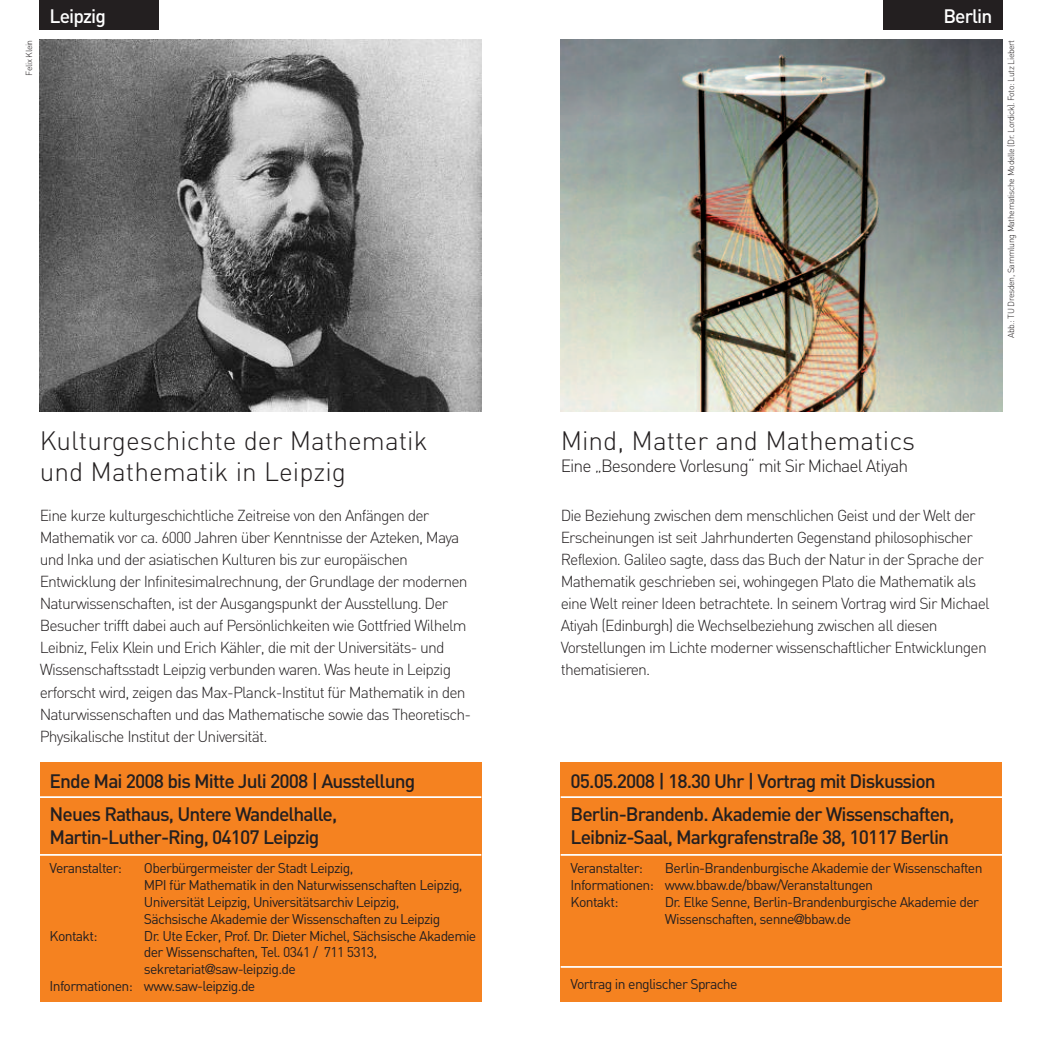
<style>
.page{position:relative;width:1042px;height:1042px;background:#fff}
.page>*{position:absolute;margin:0;border:0;box-sizing:border-box;transform-origin:0 0}
.t1{font:300 26.25px/31.5px "DIN";color:#231f20}
.t2{font:500 19.25px/33.6px "DIN";letter-spacing:-.05em;color:#231f20}
.t3{font:500 19.25px "DIN";letter-spacing:-.05em;color:#fff}
.t4{font:300 17.5px "DIN";letter-spacing:-.05em;color:#231f20}
.t5{font:300 15.75px/22.1px "DIN";letter-spacing:-.05em;color:#231f20}
.t6{font:14px/16.8px "DIN";letter-spacing:-.045em;color:#231f20}
.t7{font:300 8.75px "DIN";letter-spacing:-.045em;color:#231f20}
.s1{font-family:"Helvetica Neue LT"}
</style>
<div class="page">
<div style="left:40px;top:762px;width:441px;height:240px;background:#f58220"></div>
<div style="left:40px;top:0;width:119px;height:30px;background:#231f20"></div>
<img style="left:40px;top:40px;width:441px;height:372px">
<div style="left:561px;top:762px;width:441px;height:240px;background:#f58220"></div>
<img style="left:561px;top:40px;width:441px;height:372px">
<div style="left:883px;top:0;width:119px;height:30px;background:#231f20"></div>
<hr style="left:40px;top:796px;width:441px;height:2px;background:#fff">
<hr style="left:40px;top:854px;width:441px;height:2px;background:#fff">
<hr style="left:561px;top:796px;width:441px;height:2px;background:#fff">
<hr style="left:561px;top:854px;width:441px;height:2px;background:#fff">
<hr style="left:561px;top:966px;width:441px;height:2px;background:#fff">
<p class="t3" style="left:50px;top:5px;width:58px">Leipzig</p>
<p class="t3" style="left:943px;top:5px;width:50px">Berlin</p>
<p class="t7" style="left:24px;top:76px;width:37px;rotate:-90deg">Felix Klein</p>
<p class="t7" style="left:1006px;top:338px;width:300px;rotate:-90deg">Abb.: TU Dresden, Sammlung Mathematische Modelle (Dr. Lordick). Foto: Lutz Liebert</p>
<h1 class="t1" style="left:40px;top:425px;width:389px">Kulturgeschichte der Mathematik und Mathematik in Leipzig</h1>
<p class="t5" style="left:40px;top:505px;width:433px">Eine kurze kulturgeschichtliche Zeitreise von den Anfängen der Mathematik vor ca. 6000 Jahren über Kenntnisse der Azteken, Maya und Inka und der asiatischen Kulturen bis zur europäischen Entwicklung der Infinitesimalrechnung, der Grundlage der modernen Naturwissenschaften, ist der Ausgangspunkt der Ausstellung. Der Besucher trifft dabei auch auf Persönlichkeiten wie Gottfried Wilhelm Leibniz, Felix Klein und Erich Kähler, die mit der Universitäts- und Wissenschaftsstadt Leipzig verbunden waren. Was heute in Leipzig erforscht wird, zeigen das Max-Planck-Institut für Mathematik in den Naturwissenschaften und das Mathematische sowie das Theoretisch-Physikalische Institut der Universität.</p>
<p class="t2" style="left:50px;top:764px;width:367px">Ende Mai 2008 bis Mitte Juli 2008 | Ausstellung<br>Neues Rathaus, Untere Wandelhalle,</p>
<p class="t2" style="left:50px;top:821px;width:271px">Martin-Luther-Ring, 04107 Leipzig</p>
<p class="t6" style="left:50px;top:860px;width:74px">Veranstalter:</p>
<p class="t6" style="left:144px;top:860px;width:320px">Oberbürgermeister der Stadt Leipzig,<br>MPI für Mathematik in den Naturwissenschaften Leipzig, Universität Leipzig, Universitätsarchiv Leipzig, Sächsische Akademie der Wissenschaften zu Leipzig</p>
<p class="t6" style="left:50px;top:927px;width:49px">Kontakt:</p>
<p class="t6" style="left:144px;top:927px;width:334px">Dr. Ute Ecker, Prof. Dr. Dieter Michel, Sächsische Akademie</p>
<p class="t6" style="left:144px;top:944px;width:235px">der Wissenschaften, Tel. 0341 / 711 5313,</p>
<p class="t6" style="left:144px;top:961px;width:153px">sekretariat<span class="s1">@</span>saw-leipzig.de</p>
<p class="t6" style="left:50px;top:978px;width:207px">Informationen: www.saw-leipzig.de</p>
<h1 class="t1" style="left:561px;top:425px;width:356px">Mind, Matter and Mathematics</h1>
<p class="t4" style="left:561px;top:455px;width:349px">Eine „Besondere Vorlesung“ mit Sir Michael Atiyah</p>
<p class="t5" style="left:561px;top:505px;width:430px">Die Beziehung zwischen dem menschlichen Geist und der Welt der Erscheinungen ist seit Jahrhunderten Gegenstand philosophischer Reflexion. Galileo sagte, dass das Buch der Natur in der Sprache der Mathematik geschrieben sei, wohingegen Plato die Mathematik als eine Welt reiner Ideen betrachtete. In seinem Vortrag wird Sir Michael Atiyah (Edinburgh) die Wechselbeziehung zwischen all diesen Vorstellungen im Lichte moderner wissenschaftlicher Entwicklungen thematisieren.</p>
<p class="t2" style="left:570px;top:764px;width:385px">05.05.2008 | 18.30 Uhr | Vortrag mit Diskussion<br>Berlin-Brandenb. Akademie der Wissenschaften,</p>
<p class="t2" style="left:570px;top:821px;width:380px">Leibniz-Saal, Markgrafenstraße 38, 10117 Berlin</p>
<p class="t6" style="left:570px;top:860px;width:74px">Veranstalter:</p>
<p class="t6" style="left:570px;top:860px;width:413px;text-indent:94px">Berlin-Brandenburgische Akademie der Wissenschaften<br>Informationen: www.bbaw.de/bbaw/Veranstaltungen<br>Kontakt:</p>
<p class="t6" style="left:665px;top:894px;width:316px">Dr. Elke Senne, Berlin-Brandenburgische Akademie der<br>Wissenschaften, senne<span class="s1">@</span>bbaw.de</p>
<p class="t6" style="left:570px;top:975px;width:168px">Vortrag in englischer Sprache</p>
</div>
